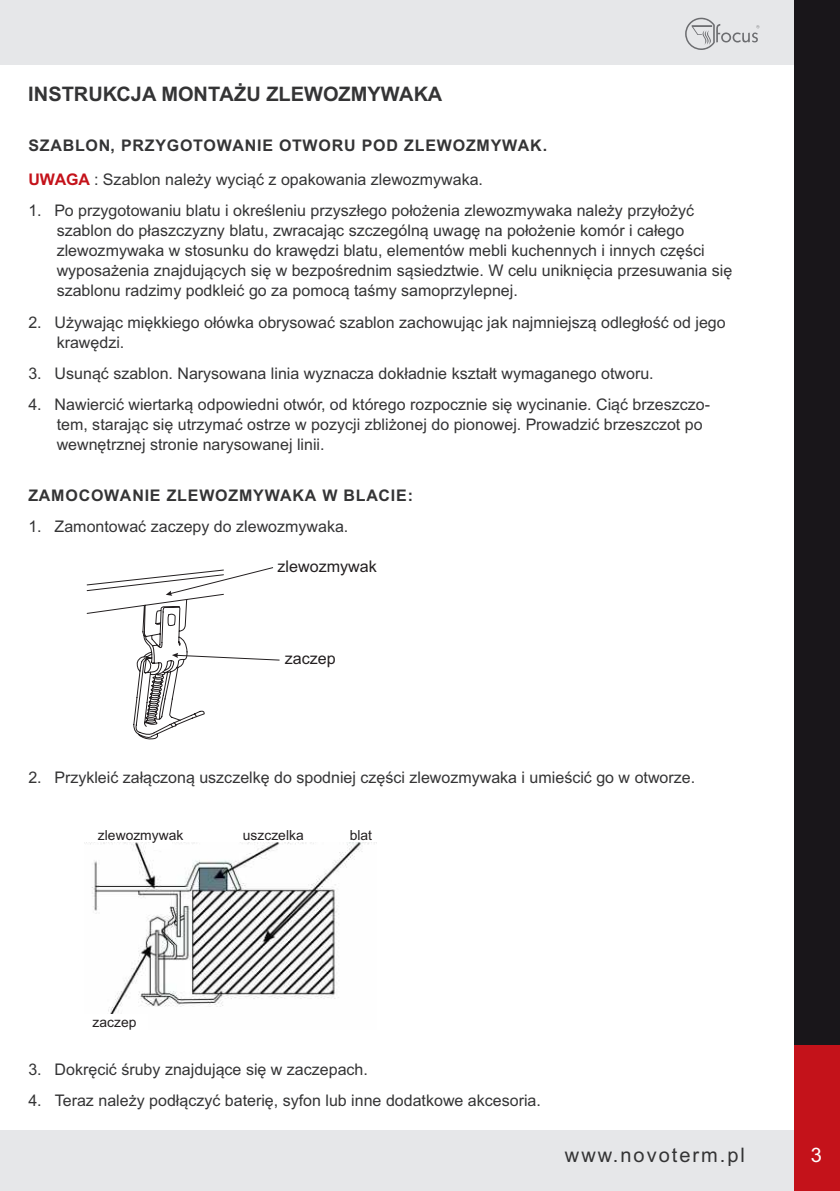
<style>
.page{position:relative;width:840px;height:1191px;background:#fff}
.page>*{position:absolute;margin:0;border:0;box-sizing:border-box;transform-origin:0 0}
.t1{font:700 20px "Arial";color:#343435}
.t2{font:20px "Arial";letter-spacing:.1em;color:#343435}
.t3{font:20px "Arial";color:#fff}
.t4{font:16px/20px "Arial";color:#343435}
.t5{font:700 16px "Arial";letter-spacing:.05em;color:#343435}
.t6{font:16px "Arial";color:#231f20}
.t7{font:13.8px "Arial";color:#231f20}
.s1{font-weight:700}
.s2{font-weight:700;color:#c4121a}
</style>
<div class="page">
<div style="left:0;top:0;width:839px;height:65px;background:#e6e7e9"></div>
<div style="left:0;top:1130px;width:839px;height:61px;background:#e6e7e9"></div>
<svg style="left:685px;top:18px;width:74px;height:32px"></svg>
<div style="left:794px;top:0;width:45px;height:1191px;background:#19161a"></div>
<div style="left:794px;top:1045px;width:45px;height:146px;background:#c4121a"></div>
<svg style="left:86px;top:567px;width:194px;height:172px"></svg>
<img style="left:86px;top:842px;width:289px;height:172px">
<div style="left:153px;top:835px;width:18px;height:14px;background:#fff"></div>
<p class="t1" style="left:28px;top:87px;width:415px">INSTRUKCJA MONTAŻU ZLEWOZMYWAKA</p>
<p class="t4" style="left:28px;top:131px;width:520px;line-height:33.4px"><span class="s1">SZABLON, PRZYGOTOWANIE OTWORU POD ZLEWOZMYWAK.<br></span><span class="s2">UWAGA</span> : Szablon należy wyciąć z opakowania zlewozmywaka.</p>
<p class="t4" style="left:57px;top:202px;width:676px;text-indent:-28px">1. Po przygotowaniu blatu i określeniu przyszłego położenia zlewozmywaka należy przyłożyć szablon do płaszczyzny blatu, zwracając szczególną uwagę na położenie komór i całego zlewozmywaka w stosunku do krawędzi blatu, elementów mebli kuchennych i innych części wyposażenia znajdujących się w bezpośrednim sąsiedztwie. W celu uniknięcia przesuwania się szablonu radzimy podkleić go za pomocą taśmy samoprzylepnej.</p>
<p class="t4" style="left:57px;top:313px;width:670px;text-indent:-28px">2. Używając miękkiego ołówka obrysować szablon zachowując jak najmniejszą odległość od jego krawędzi.</p>
<p class="t4" style="left:28px;top:365px;width:626px">3. Usunąć szablon. Narysowana linia wyznacza dokładnie kształt wymaganego otworu.</p>
<p class="t4" style="left:57px;top:396px;width:654px;text-indent:-28px">4. Nawiercić wiertarką odpowiedni otwór, od którego rozpocznie się wycinanie. Ciąć brzeszczo&shy;tem, starając się utrzymać ostrze w pozycji zbliżonej do pionowej. Prowadzić brzeszczot po wewnętrznej stronie narysowanej linii.</p>
<p class="t5" style="left:28px;top:489px;width:386px">ZAMOCOWANIE ZLEWOZMYWAKA W BLACIE:</p>
<p class="t4" style="left:28px;top:518px;width:321px">1. Zamontować zaczepy do zlewozmywaka.</p>
<p class="t6" style="left:277px;top:560px;width:101px">zlewozmywak</p>
<p class="t6" style="left:284px;top:652px;width:52px">zaczep</p>
<p class="t4" style="left:28px;top:769px;width:668px">2. Przykleić załączoną uszczelkę do spodniej części zlewozmywaka i umieścić go w otworze.</p>
<p class="t7" style="left:98px;top:829px;width:87px">zlewozmywak</p>
<p class="t7" style="left:243px;top:829px;width:62px">uszczelka</p>
<p class="t7" style="left:349px;top:829px;width:24px">blat</p>
<p class="t7" style="left:92px;top:1017px;width:45px">zaczep</p>
<p class="t4" style="left:28px;top:1060px;width:341px">3. Dokręcić śruby znajdujące się w zaczepach.</p>
<p class="t4" style="left:28px;top:1092px;width:514px">4. Teraz należy podłączyć baterię, syfon lub inne dodatkowe akcesoria.</p>
<p class="t2" style="left:564px;top:1147px;width:181px">www.novoterm.pl</p>
<p class="t3" style="left:810px;top:1147px;width:13px">3</p>
</div>
